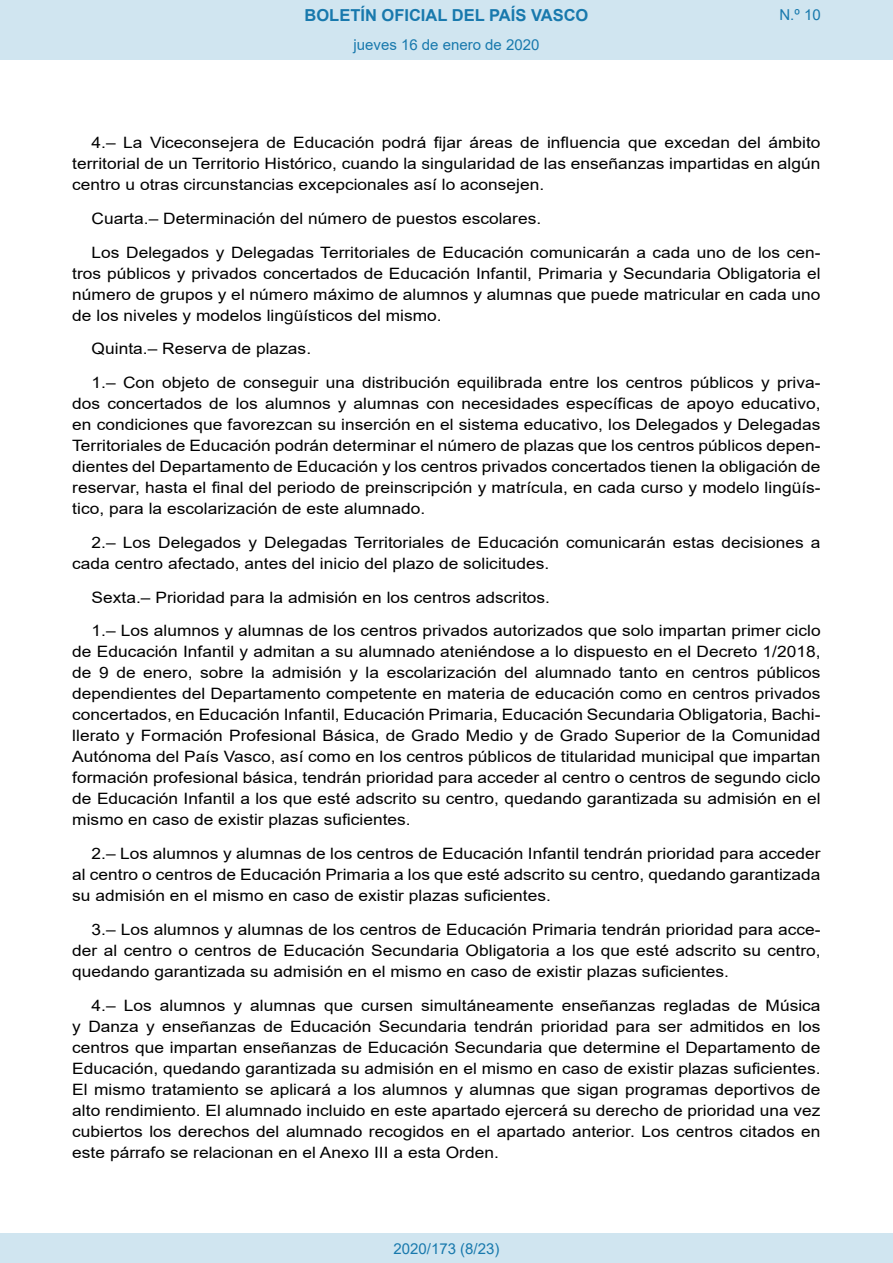
<style>
.page{position:relative;width:893px;height:1263px;background:#fff}
.page>*{position:absolute;margin:0;border:0;box-sizing:border-box;transform-origin:0 0}
.t1{font:700 16.5px "Arial";color:#1879ad}
.BOPVDetalle{font:15.6px/21px "Arial";color:#000;text-align:justify;scale:1.11 1}
.Paginacion_Centro{font:15px "Arial";color:#1879ad}
</style>
<div class="page">
<div style="left:0;top:0;width:893px;height:60px;background:#d0e5f0"></div>
<div style="left:0;top:1233px;width:893px;height:30px;background:#d0e5f0"></div>
<p class="t1" style="left:305px;top:3px;width:285px">BOLETÍN OFICIAL DEL PAÍS VASCO</p>
<p class="Paginacion_Centro" style="left:353px;top:35px;width:187px">jueves 16 de enero de 2020</p>
<p class="Paginacion_Centro" style="left:779px;top:5px;width:43px">N.º 10</p>
<p class="BOPVDetalle" style="left:72px;top:132px;width:676px;text-indent:19px">4.– La Viceconsejera de Educación podrá fijar áreas de influencia que excedan del ámbito territorial de un Territorio Histórico, cuando la singularidad de las enseñanzas impartidas en algún centro u otras circunstancias excepcionales así lo aconsejen.</p>
<p class="BOPVDetalle" style="left:92px;top:208px;width:407px">Cuarta.– Determinación del número de puestos escolares.</p>
<p class="BOPVDetalle" style="left:72px;top:242px;width:676px;text-indent:19px">Los Delegados y Delegadas Territoriales de Educación comunicarán a cada uno de los cen&shy;tros públicos y privados concertados de Educación Infantil, Primaria y Secundaria Obligatoria el número de grupos y el número máximo de alumnos y alumnas que puede matricular en cada uno de los niveles y modelos lingüísticos del mismo.</p>
<p class="BOPVDetalle" style="left:92px;top:338px;width:199px">Quinta.– Reserva de plazas.</p>
<p class="BOPVDetalle" style="left:72px;top:372px;width:676px;text-indent:19px">1.– Con objeto de conseguir una distribución equilibrada entre los centros públicos y priva&shy;dos concertados de los alumnos y alumnas con necesidades específicas de apoyo educativo, en condiciones que favorezcan su inserción en el sistema educativo, los Delegados y Delegadas Territoriales de Educación podrán determinar el número de plazas que los centros públicos depen&shy;dientes del Departamento de Educación y los centros privados concertados tienen la obligación de reservar, hasta el final del periodo de preinscripción y matrícula, en cada curso y modelo lingüís&shy;tico, para la escolarización de este alumnado.</p>
<p class="BOPVDetalle" style="left:72px;top:532px;width:676px;text-indent:19px">2.– Los Delegados y Delegadas Territoriales de Educación comunicarán estas decisiones a cada centro afectado, antes del inicio del plazo de solicitudes.</p>
<p class="BOPVDetalle" style="left:92px;top:587px;width:415px">Sexta.– Prioridad para la admisión en los centros adscritos.</p>
<p class="BOPVDetalle" style="left:72px;top:620px;width:676px;text-indent:19px">1.– Los alumnos y alumnas de los centros privados autorizados que solo impartan primer ciclo de Educación Infantil y admitan a su alumnado ateniéndose a lo dispuesto en el Decreto 1/2018, de 9 de enero, sobre la admisión y la escolarización del alumnado tanto en centros públicos dependientes del Departamento competente en materia de educación como en centros privados concertados, en Educación Infantil, Educación Primaria, Educación Secundaria Obligatoria, Bachi&shy;llerato y Formación Profesional Básica, de Grado Medio y de Grado Superior de la Comunidad Autónoma del País Vasco, así como en los centros públicos de titularidad municipal que impartan formación profesional básica, tendrán prioridad para acceder al centro o centros de segundo ciclo de Educación Infantil a los que esté adscrito su centro, quedando garantizada su admisión en el mismo en caso de existir plazas suficientes.</p>
<p class="BOPVDetalle" style="left:72px;top:843px;width:676px;text-indent:19px">2.– Los alumnos y alumnas de los centros de Educación Infantil tendrán prioridad para acceder al centro o centros de Educación Primaria a los que esté adscrito su centro, quedando garantizada su admisión en el mismo en caso de existir plazas suficientes.</p>
<p class="BOPVDetalle" style="left:72px;top:919px;width:676px;text-indent:19px">3.– Los alumnos y alumnas de los centros de Educación Primaria tendrán prioridad para acce&shy;der al centro o centros de Educación Secundaria Obligatoria a los que esté adscrito su centro, quedando garantizada su admisión en el mismo en caso de existir plazas suficientes.</p>
<p class="BOPVDetalle" style="left:72px;top:995px;width:676px;text-indent:19px">4.– Los alumnos y alumnas que cursen simultáneamente enseñanzas regladas de Música y Danza y enseñanzas de Educación Secundaria tendrán prioridad para ser admitidos en los centros que impartan enseñanzas de Educación Secundaria que determine el Departamento de Educación, quedando garantizada su admisión en el mismo en caso de existir plazas suficientes.<br>El mismo tratamiento se aplicará a los alumnos y alumnas que sigan programas deportivos de alto rendimiento. El alumnado incluido en este apartado ejercerá su derecho de prioridad una vez cubiertos los derechos del alumnado recogidos en el apartado anterior. Los centros citados en este párrafo se relacionan en el Anexo III a esta Orden.</p>
<p class="Paginacion_Centro" style="left:393px;top:1238px;width:107px">2020/173 (8/23)</p>
</div>
